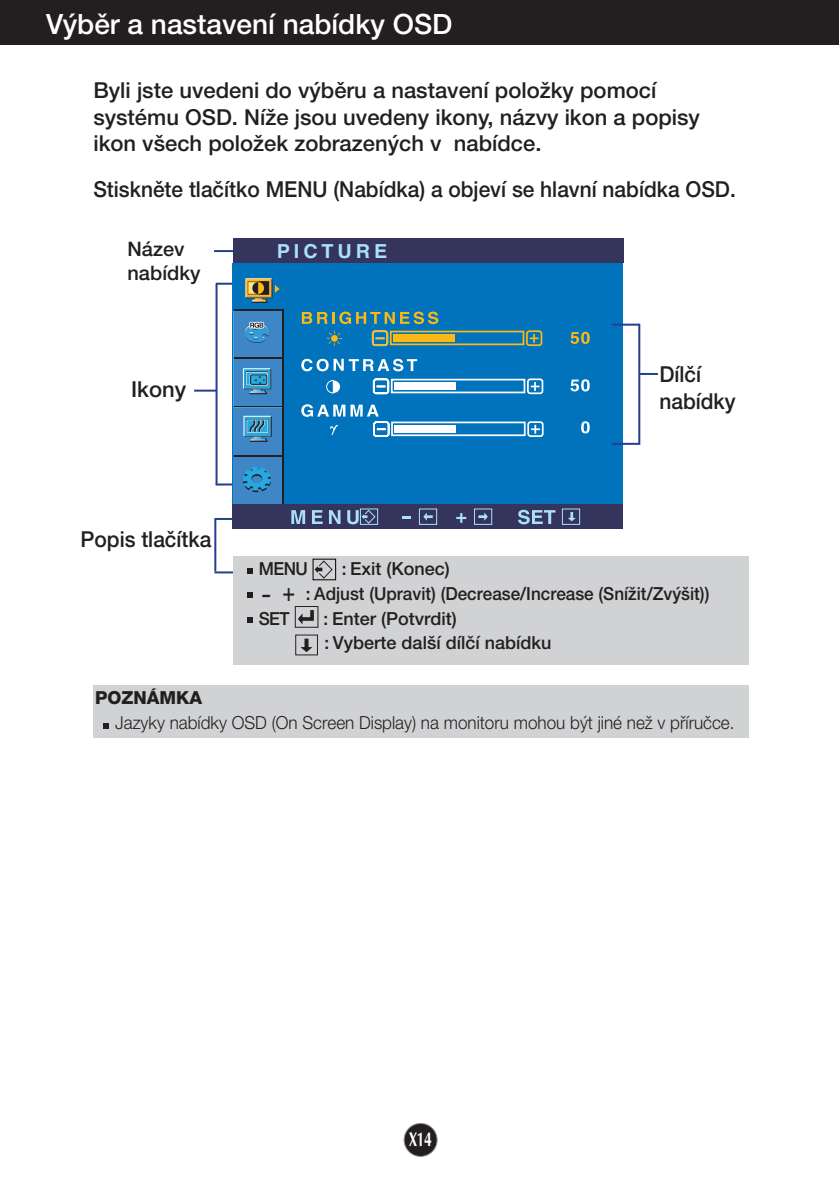
<style>
.page{position:relative;width:839px;height:1189px;background:#fff}
.page>*{position:absolute;margin:0;border:0;box-sizing:border-box;transform-origin:0 0}
.t1{font:500 28px "Helvetica Neue CE";color:#fff}
.t2{font:25.4px "Helvetica";color:#231f20;scale:1.25 1}
.t3{font:500 22px/26.4px "Helvetica Neue CE";color:#231f20}
.t4{font:500 22px/26.4px "Helvetica Neue CE";color:#231f20;scale:.95 1}
.t5{font:500 20px/24px "Helvetica Neue CE";color:#231f20}
.t6{font:700 20px "Optima";color:#fff;scale:.7 1}
.t7{font:700 19.4px "Helvetica";letter-spacing:.2em;color:#aae0f9}
.t8{font:500 18px/24.6px "Helvetica Neue CE";color:#231f20;scale:.95 1}
.t9{font:300 18px "Helvetica Neue CE";color:#231f20;scale:.95 1}
.t10{font:800 18px "Helvetica Neue CE";color:#231f20}
</style>
<div class="page">
<div style="left:404px;top:1123px;width:33px;height:33px;background:#231f20;border-radius:50%"></div>
<div style="left:403px;top:1123px;width:34px;height:34px;border:2px solid #939598;border-radius:50%"></div>
<div style="left:0;top:0;width:839px;height:45px;background:#231f20"></div>
<div style="left:93px;top:685px;width:656px;height:52px;background:#d1d2d4"></div>
<svg style="left:103px;top:723px;width:5px;height:5px"></svg>
<hr style="left:215px;top:284px;width:2px;height:201px;background:#253f8e">
<hr style="left:214px;top:518px;width:2px;height:53px;background:#253f8e">
<hr style="left:216px;top:283px;width:26px;height:2px;background:#253f8e">
<hr style="left:194px;top:390px;width:23px;height:2px;background:#253f8e">
<hr style="left:216px;top:483px;width:26px;height:2px;background:#253f8e">
<hr style="left:214px;top:250px;width:52px;height:2px;background:#253f8e">
<hr style="left:215px;top:518px;width:52px;height:2px;background:#253f8e">
<hr style="left:214px;top:571px;width:51px;height:2px;background:#253f8e">
<div style="left:233px;top:238px;width:390px;height:25px;background:#34345c"></div>
<div style="left:233px;top:263px;width:390px;height:241px;background:#0073bc"></div>
<svg style="left:233px;top:310px;width:49px;height:47px"></svg>
<hr style="left:233px;top:406px;width:50px;height:1px;background:#231f20">
<hr style="left:233px;top:455px;width:50px;height:1px;background:#231f20">
<div style="left:234px;top:311px;width:48px;height:46px;background:#3f86c7"></div>
<svg style="left:233px;top:358px;width:49px;height:48px"></svg>
<div style="left:234px;top:359px;width:48px;height:46px;background:#3f86c7"></div>
<div style="left:233px;top:407px;width:49px;height:48px;background:#4aa3da"></div>
<div style="left:233px;top:408px;width:49px;height:47px;background:#3f86c7"></div>
<div style="left:233px;top:457px;width:49px;height:47px;background:#3f86c7"></div>
<hr style="left:233px;top:357px;width:50px;height:1px;background:#231f20">
<svg style="left:245px;top:278px;width:34px;height:25px"></svg>
<svg style="left:243px;top:368px;width:28px;height:26px"></svg>
<svg style="left:243px;top:416px;width:29px;height:26px"></svg>
<hr style="left:282px;top:309px;width:2px;height:195px;background:#231f20">
<hr style="left:234px;top:309px;width:47px;height:1px;background:#231f20">
<svg style="left:245px;top:321px;width:24px;height:22px"></svg>
<svg style="left:302px;top:311px;width:241px;height:36px"></svg>
<svg style="left:301px;top:378px;width:243px;height:59px"></svg>
<svg style="left:570px;top:332px;width:19px;height:12px"></svg>
<svg style="left:570px;top:379px;width:19px;height:12px"></svg>
<svg style="left:581px;top:421px;width:8px;height:12px"></svg>
<svg style="left:242px;top:467px;width:29px;height:25px"></svg>
<svg style="left:301px;top:359px;width:116px;height:12px"></svg>
<div style="left:233px;top:504px;width:390px;height:25px;background:#34345c"></div>
<svg style="left:291px;top:510px;width:14px;height:14px"></svg>
<svg style="left:312px;top:510px;width:11px;height:14px"></svg>
<svg style="left:329px;top:510px;width:11px;height:14px"></svg>
<svg style="left:347px;top:508px;width:233px;height:17px"></svg>
<hr style="left:638px;top:324px;width:2px;height:121px;background:#253f8e">
<hr style="left:612px;top:324px;width:27px;height:2px;background:#253f8e">
<hr style="left:638px;top:373px;width:20px;height:2px;background:#253f8e">
<hr style="left:612px;top:443px;width:27px;height:2px;background:#253f8e">
<div style="left:233px;top:556px;width:516px;height:109px;background:#d1d2d4"></div>
<svg style="left:247px;top:617px;width:6px;height:6px"></svg>
<svg style="left:247px;top:592px;width:6px;height:6px"></svg>
<svg style="left:247px;top:568px;width:6px;height:5px"></svg>
<div style="left:313px;top:559px;width:23px;height:21px;border:1px solid #000"></div>
<svg style="left:314px;top:560px;width:19px;height:19px"></svg>
<div style="left:295px;top:606px;width:23px;height:21px;border:1px solid #231f20"></div>
<svg style="left:298px;top:610px;width:16px;height:14px"></svg>
<svg style="left:300px;top:638px;width:12px;height:14px"></svg>
<div style="left:295px;top:635px;width:23px;height:20px;border:1px solid #231f20"></div>
<p class="t1" style="left:46px;top:14px;width:408px">V˘bûr a nastavení nabídky OSD</p>
<p class="t3" style="left:93px;top:80px;width:608px">Byli jste uvedeni do v˘bûru a nastavení poloÏky pomocí systému OSD. NíÏe jsou uvedeny ikony, názvy ikon a popisy ikon v‰ech poloÏek zobrazen˘ch v nabídce.</p>
<p class="t4" style="left:93px;top:179px;width:677px">Stisknûte tlaãítko MENU (Nabídka) a objeví se hlavní nabídka OSD.</p>
<p class="t5" style="left:127px;top:239px;width:74px">Název nabídky</p>
<p class="t7" style="left:277px;top:244px;width:112px">PICTURE</p>
<p class="t3" style="left:131px;top:379px;width:57px">Ikony</p>
<p class="t4" style="left:81px;top:528px;width:139px">Popis tlaãítka</p>
<p class="t4" style="left:659px;top:364px;width:82px">Dílãí nabídky</p>
<p class="t8" style="left:259px;top:559px;width:53px">MENU</p>
<p class="t8" style="left:306px;top:559px;width:426px;text-indent:36px">: Exit (Konec)<br>: Adjust (Upravit) (Decrease/Increase (SníÏit/Zv˘‰it))</p>
<p class="t8" style="left:259px;top:608px;width:34px">SET</p>
<p class="t8" style="left:323px;top:608px;width:241px">: Enter (Potvrdit)<br>: Vyberte dal‰í dílãí nabídku</p>
<p class="t2" style="left:261px;top:584px;width:28px">- +</p>
<p class="t10" style="left:95px;top:691px;width:109px">POZNÁMKA</p>
<p class="t9" style="left:115px;top:716px;width:653px">Jazyky nabídky OSD (On Screen Display) na monitoru mohou b˘t jiné neÏ v pfiíruãce.</p>
<p class="t6" style="left:409px;top:1131px;width:35px">X14</p>
</div>
